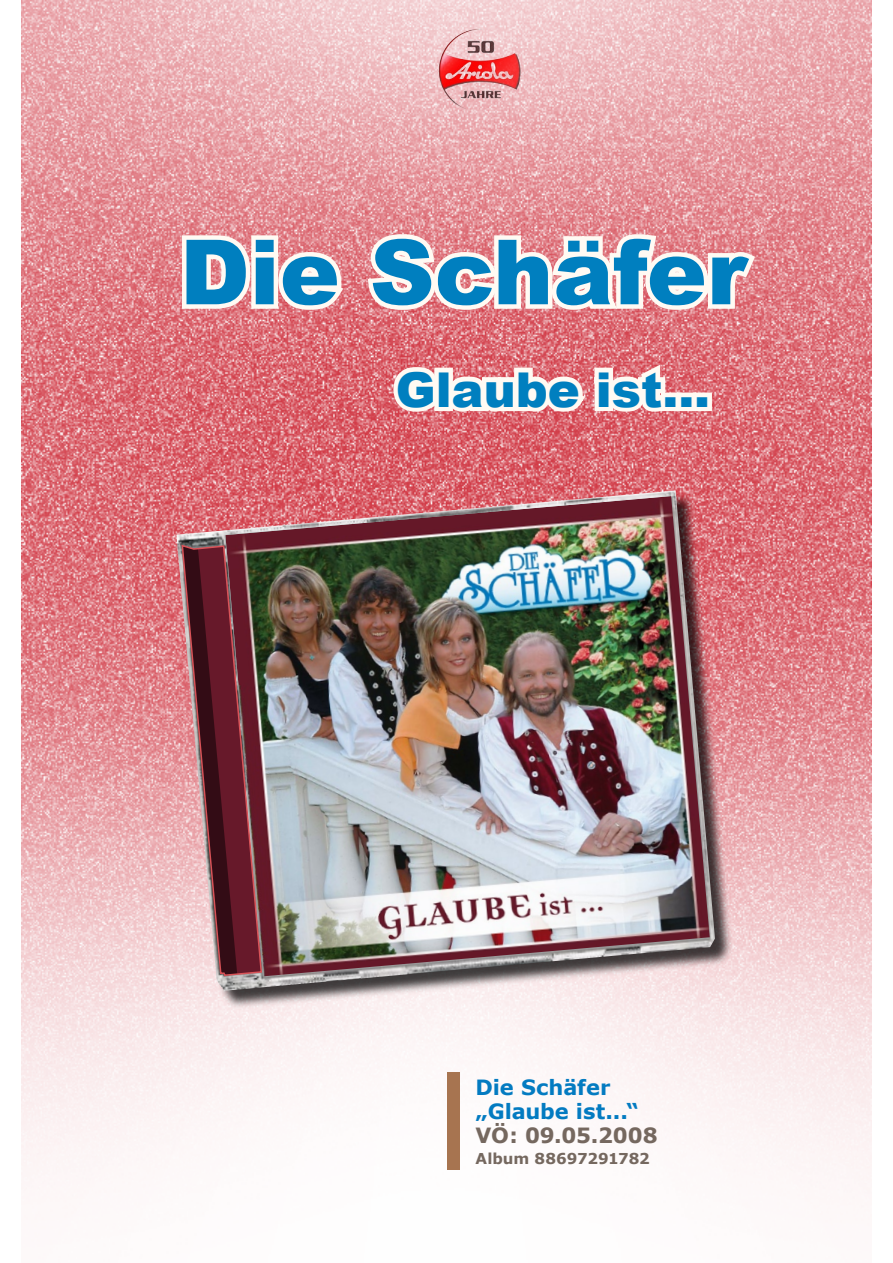
<style>
.page{position:relative;width:893px;height:1263px;background:#fff}
.page>*{position:absolute;margin:0;border:0;box-sizing:border-box;transform-origin:0 0}
.t1{font:900 90px "Arial";color:#007fbf}
.t2{font:900 48px "Arial";color:#007fbf}
.t3{font:700 21px "Verdana";letter-spacing:-.005em;color:#037bc1}
.t4{font:700 21px "Verdana";letter-spacing:-.005em;color:#75685f}
.t5{font:700 15px "Verdana";letter-spacing:-.005em;color:#75685f}
</style>
<div class="page">
<img style="left:21px;top:0;width:851px;height:1189px">
<div style="left:447px;top:1073px;width:13px;height:97px;background:#a77450"></div>
<div style="left:178px;top:492px;width:557px;height:519px;background:#000;opacity:.75"></div>
<img style="left:176px;top:490px;width:539px;height:501px">
<svg style="left:181px;top:540px;width:82px;height:437px;background:#96636a"></svg>
<img style="left:435px;top:24px;width:92px;height:92px">
<img style="left:225px;top:496px;width:485px;height:480px">
<svg style="left:177px;top:229px;width:174px;height:87px"></svg>
<svg style="left:363px;top:173px;width:398px;height:144px"></svg>
<svg style="left:386px;top:357px;width:285px;height:62px"></svg>
<div style="left:661px;top:392px;width:19px;height:19px;border:9px solid #fffaf3"></div>
<div style="left:677px;top:392px;width:19px;height:19px;border:9px solid #fffaf3"></div>
<div style="left:693px;top:392px;width:19px;height:19px;border:9px solid #fffaf3"></div>
<p class="t1" style="left:180px;top:207px;width:568px">Die Schäfer</p>
<p class="t2" style="left:396px;top:355px;width:316px">Glaube ist...</p>
<p class="t3" style="left:476px;top:1074px;width:136px">Die Schäfer</p>
<p class="t3" style="left:476px;top:1098px;width:165px">„Glaube ist...“</p>
<p class="t4" style="left:476px;top:1122px;width:184px">VÖ: 09.05.2008</p>
<p class="t5" style="left:476px;top:1149px;width:176px">Album 88697291782</p>
</div>
